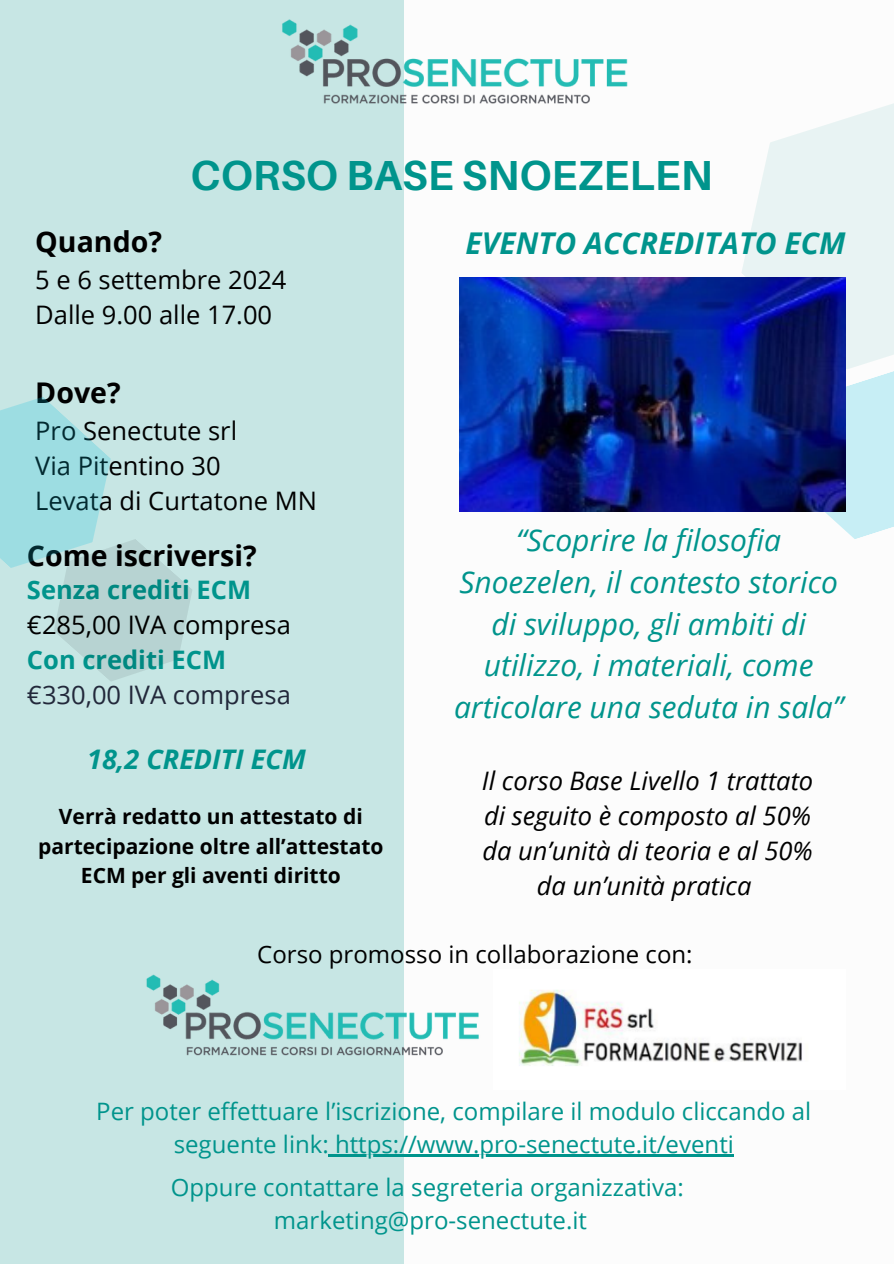
<style>
.page{position:relative;width:894px;height:1264px;background:#fff}
.page>*{position:absolute;margin:0;border:0;box-sizing:border-box;transform-origin:0 0}
.t1{font:700 42px "Aileron";color:#00948c}
.t2{font:italic 30px/41.7px "Open Sans";color:#00948c;text-align:center}
.t3{font:italic 700 30px "Open Sans";color:#00948c}
.t4{font:700 28.5px "Open Sans";color:#000}
.t5{font:italic 700 27px "Open Sans";color:#00948c}
.t6{font:italic 25.5px/34.8px "Open Sans";color:#000;text-align:center}
.t7{font:25.5px/34.8px "Open Sans";color:#000}
.t8{font:700 25.5px/34.8px "Open Sans";color:#00948c}
.t9{font:24px/32.7px "Open Sans";color:#00948c;text-align:center}
.t10{font:24px "Open Sans";color:#000}
.t11{font:700 21px/29.2px "Open Sans";color:#000;text-align:center}
.s1{font-weight:400;color:#000}
.s2{font-weight:400;color:#22283a}
</style>
<div class="page">
<svg style="left:626px;top:104px;width:267px;height:435px"></svg>
<div style="left:0;top:0;width:403px;height:1263px;background:#c7e6e4"></div>
<img style="left:282px;top:2px;width:360px;height:119px">
<img style="left:459px;top:277px;width:386px;height:234px">
<svg style="left:0;top:397px;width:192px;height:284px"></svg>
<img style="left:146px;top:957px;width:333px;height:115px">
<img style="left:519px;top:990px;width:283px;height:76px">
<hr style="left:329px;top:1154px;width:404px;height:3px;background:#00948c">
<p class="t1" style="left:190px;top:149px;width:523px">CORSO BASE SNOEZELEN</p>
<h6 class="t4" style="left:35px;top:221px;width:128px">Quando?</h6>
<h6 class="t7" style="left:35px;top:261px;width:253px">5 e 6 settembre 2024<br>Dalle 9.00 alle 17.00</h6>
<h5 class="t4" style="left:35px;top:372px;width:87px">Dove?</h5>
<h5 class="t7" style="left:35px;top:413px;width:283px">Pro Senectute srl<br>Via Pitentino 30<br>Levata di Curtatone MN</h5>
<p class="t4" style="left:27px;top:536px;width:231px">Come iscriversi?</p>
<p class="t8" style="left:27px;top:571px;width:265px">Senza crediti ECM <span class="s1">€285,00 IVA compresa<br></span>Con crediti ECM <span class="s2">€330,00 IVA compresa</span></p>
<p class="t5" style="left:87px;top:740px;width:220px">18,2 CREDITI ECM</p>
<p class="t11" style="left:38px;top:801px;width:346px">Verrà redatto un attestato di partecipazione oltre all’attestato<br>ECM per gli aventi diritto</p>
<p class="t3" style="left:465px;top:222px;width:381px">EVENTO ACCREDITATO ECM</p>
<h6 class="t2" style="left:454px;top:519px;width:391px">“Scoprire la filosofia<br>Snoezelen, il contesto storico di sviluppo, gli ambiti di utilizzo, i materiali, come articolare una seduta in sala”</h6>
<h4 class="t6" style="left:481px;top:762px;width:333px">Il corso Base Livello 1 trattato di seguito è composto al 50% da un’unità di teoria e al 50% da un’unità pratica</h4>
<h1 class="t10" style="left:257px;top:937px;width:437px">Corso promosso in collaborazione con:</h1>
<p class="t9" style="left:96px;top:1094px;width:716px">Per poter effettuare l’iscrizione, compilare il modulo cliccando al seguente link: https://www.pro-senectute.it/eventi</p>
<p class="t9" style="left:171px;top:1170px;width:514px">Oppure contattare la segreteria organizzativa:</p>
<p class="t9" style="left:274px;top:1203px;width:314px">marketing@pro-senectute.it</p>
</div>
